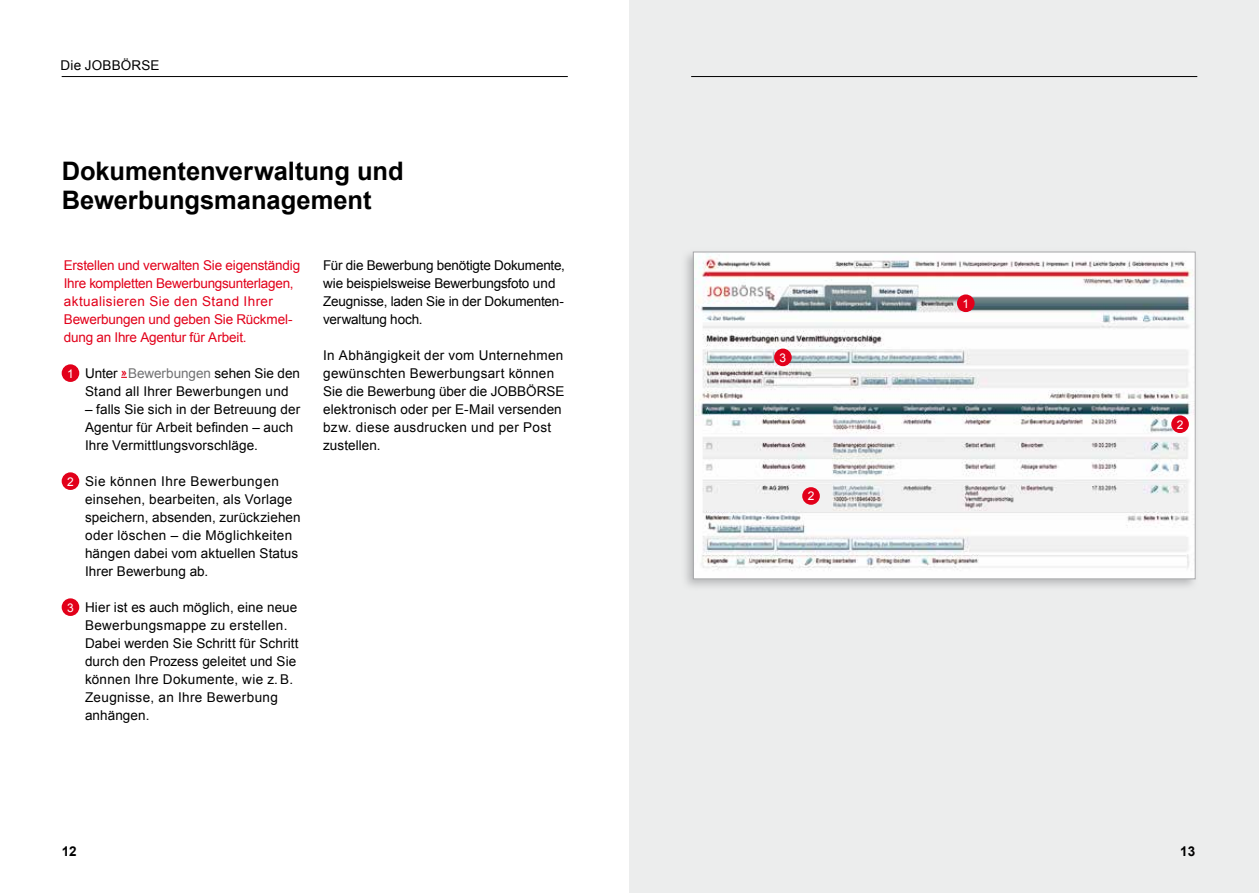
<style>
.page{position:relative;width:1259px;height:893px;background:#fff}
.page>*{position:absolute;margin:0;border:0;box-sizing:border-box;transform-origin:0 0}
.t1{font:700 25.5px/28.5px "Arial";color:#000}
.t2{font:13.5px/18px "Arial";letter-spacing:.01em;color:#000}
.t3{font:13.5px/18px "Arial";letter-spacing:-.015em;color:#e2001a}
.t4{font:13.5px/18px "Arial";letter-spacing:-.015em;color:#000}
.t5{font:700 13.5px "Arial";color:#000}
.t6{font:12px "Arial";color:#fff}
.s1{font-weight:700;font-size:10.5px;color:#e2001a}
.s2{color:#707172}
</style>
<div class="page">
<hr style="left:62px;top:76px;width:506px;height:1px;background:#000">
<div style="left:629px;top:0;width:630px;height:893px;background:#eceded"></div>
<hr style="left:691px;top:76px;width:506px;height:1px;background:#000">
<div style="left:680px;top:248px;width:519px;height:344px;background:#a7a8aa;opacity:.75"></div>
<img style="left:695px;top:254px;width:498px;height:323px">
<div style="left:693px;top:252px;width:502px;height:327px;border:1px solid #a7a8aa"></div>
<div style="left:62px;top:364px;width:17px;height:18px;background:#e2001a;border-radius:50%"></div>
<div style="left:62px;top:472px;width:17px;height:18px;background:#e2001a;border-radius:50%"></div>
<div style="left:62px;top:598px;width:17px;height:18px;background:#e2001a;border-radius:50%"></div>
<div style="left:957px;top:294px;width:17px;height:18px;background:#e2001a;border-radius:50%"></div>
<div style="left:1171px;top:415px;width:17px;height:18px;background:#e2001a;border-radius:50%"></div>
<div style="left:802px;top:487px;width:18px;height:18px;background:#e2001a;border-radius:50%"></div>
<div style="left:774px;top:349px;width:17px;height:17px;background:#e2001a;border-radius:50%"></div>
<p class="t2" style="left:61px;top:56px;width:100px">Die JOBBÖRSE</p>
<h1 class="t1" style="left:62px;top:158px;width:343px">Dokumentenverwaltung und<br>Bewerbungsmanagement</h1>
<p class="t3" style="left:64px;top:256px;width:238px">Erstellen und verwalten Sie eigenständig Ihre kompletten Bewerbungsunterlagen, aktualisieren Sie den Stand Ihrer Bewerbungen und geben Sie Rückmel&shy;dung an Ihre Agentur für Arbeit.</p>
<p class="t2" style="left:85px;top:364px;width:216px">Unter <span class="s1">»</span><span class="s2">Bewerbungen</span> sehen Sie den<br>Stand all Ihrer Bewerbungen und</p>
<p class="t2" style="left:85px;top:400px;width:217px">– falls Sie sich in der Betreuung der<br>Agentur für Arbeit befinden – auch<br>Ihre Vermittlungsvorschläge.</p>
<p class="t2" style="left:85px;top:472px;width:217px">Sie können Ihre Bewerbungen einsehen, bearbeiten, als Vorlage speichern, absenden, zurückziehen oder löschen – die Möglichkeiten hängen dabei vom aktuellen Status<br>Ihrer Bewerbung ab.</p>
<p class="t2" style="left:85px;top:598px;width:215px">Hier ist es auch möglich, eine neue<br>Bewerbungsmappe zu erstellen.<br>Dabei werden Sie Schritt für Schritt durch den Prozess geleitet und Sie können Ihre Dokumente, wie z.B.<br>Zeugnisse, an Ihre Bewerbung anhängen.</p>
<p class="t6" style="left:67px;top:365px;width:8px">1</p>
<p class="t6" style="left:67px;top:473px;width:8px">2</p>
<p class="t6" style="left:67px;top:599px;width:8px">3</p>
<p class="t4" style="left:323px;top:256px;width:243px">Für die Bewerbung benötigte Dokumente, wie beispielsweise Bewerbungsfoto und Zeugnisse, laden Sie in der Dokumenten-- verwaltung hoch.</p>
<p class="t2" style="left:323px;top:346px;width:243px">In Abhängigkeit der vom Unternehmen gewünschten Bewerbungsart können<br>Sie die Bewerbung über die JOBBÖRSE elektronisch oder per E-Mail versenden bzw. diese ausdrucken und per Post zustellen.</p>
<p class="t5" style="left:62px;top:842px;width:17px">12</p>
<p class="t6" style="left:779px;top:350px;width:8px">3</p>
<p class="t6" style="left:807px;top:488px;width:8px">2</p>
<p class="t6" style="left:962px;top:296px;width:8px">1</p>
<p class="t6" style="left:1176px;top:416px;width:8px">2</p>
<p class="t5" style="left:1180px;top:842px;width:17px">13</p>
<p class="t5" style="left:1182px;top:842px;width:17px">13</p>
</div>
